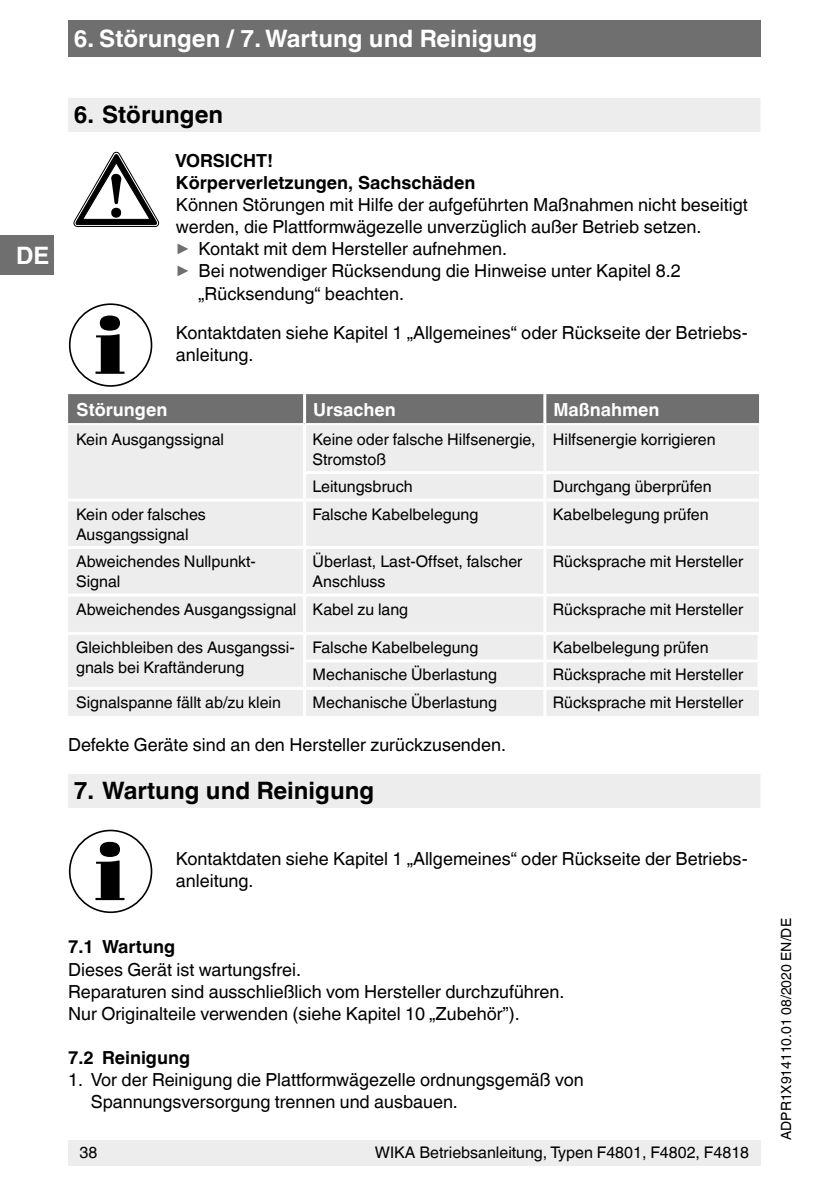
<style>
.page{position:relative;width:840px;height:1191px;background:#fff}
.page>*{position:absolute;margin:0;border:0;box-sizing:border-box;transform-origin:0 0}
.OI-Kopf{font:700 24px "Helvetica World";color:#fff}
.t1{font:700 24px "Helvetica World";color:#000}
.Running_text{font:18px/22px "Helvetica World";color:#000}
.Subheadline2{font:700 18px "Helvetica World";color:#000}
.Tables_-_Headline{font:700 18px "Helvetica World";color:#fff}
.Running_text-2{font:700 18px "Helvetica World";color:#000}
.Tables_-_Running_tex{font:16px/20px "Helvetica World";color:#000}
.t2{font:14px "Helvetica World";color:#000}
.s1{font-size:17.6px;color:#706f6f}
</style>
<div class="page">
<div style="left:68px;top:1140px;width:692px;height:25px;background:#ededed"></div>
<div style="left:0;top:236px;width:54px;height:39px;background:#706f6f"></div>
<div style="left:68px;top:20px;width:692px;height:37px;background:#706f6f"></div>
<div style="left:68px;top:98px;width:692px;height:34px;background:#ededed"></div>
<svg style="left:74px;top:152px;width:85px;height:75px"></svg>
<svg style="left:95px;top:315px;width:29px;height:59px"></svg>
<div style="left:69px;top:303px;width:83px;height:84px;border:2px solid #000;border-radius:50%"></div>
<div style="left:68px;top:774px;width:692px;height:34px;background:#ededed"></div>
<div style="left:68px;top:394px;width:690px;height:29px;background:#706f6f"></div>
<div style="left:68px;top:425px;width:690px;height:291px;background:#ededed"></div>
<hr style="left:303px;top:394px;width:3px;height:29px;background:#fff">
<hr style="left:543px;top:394px;width:3px;height:29px;background:#fff">
<hr style="left:303px;top:425px;width:3px;height:46px;background:#fff">
<hr style="left:543px;top:425px;width:3px;height:46px;background:#fff">
<hr style="left:303px;top:471px;width:241px;height:3px;background:#fff">
<hr style="left:303px;top:474px;width:3px;height:24px;background:#fff">
<hr style="left:544px;top:471px;width:214px;height:3px;background:#fff">
<hr style="left:543px;top:474px;width:3px;height:24px;background:#fff">
<hr style="left:303px;top:501px;width:3px;height:45px;background:#fff">
<hr style="left:543px;top:501px;width:3px;height:45px;background:#fff">
<hr style="left:68px;top:498px;width:236px;height:3px;background:#fff">
<hr style="left:304px;top:498px;width:240px;height:3px;background:#fff">
<hr style="left:544px;top:498px;width:214px;height:3px;background:#fff">
<hr style="left:68px;top:546px;width:236px;height:3px;background:#fff">
<hr style="left:304px;top:546px;width:240px;height:3px;background:#fff">
<hr style="left:303px;top:549px;width:3px;height:44px;background:#fff">
<hr style="left:544px;top:546px;width:214px;height:3px;background:#fff">
<hr style="left:543px;top:549px;width:3px;height:44px;background:#fff">
<hr style="left:68px;top:593px;width:236px;height:3px;background:#fff">
<hr style="left:304px;top:593px;width:240px;height:3px;background:#fff">
<hr style="left:303px;top:596px;width:3px;height:36px;background:#fff">
<hr style="left:544px;top:593px;width:214px;height:3px;background:#fff">
<hr style="left:543px;top:596px;width:3px;height:36px;background:#fff">
<hr style="left:68px;top:632px;width:236px;height:3px;background:#fff">
<hr style="left:304px;top:632px;width:240px;height:3px;background:#fff">
<hr style="left:303px;top:635px;width:3px;height:24px;background:#fff">
<hr style="left:544px;top:632px;width:216px;height:3px;background:#fff">
<hr style="left:543px;top:635px;width:3px;height:24px;background:#fff">
<hr style="left:757px;top:635px;width:3px;height:24px;background:#fff">
<hr style="left:303px;top:659px;width:241px;height:3px;background:#fff">
<hr style="left:303px;top:662px;width:3px;height:25px;background:#fff">
<hr style="left:544px;top:659px;width:216px;height:3px;background:#fff">
<hr style="left:543px;top:662px;width:3px;height:25px;background:#fff">
<hr style="left:757px;top:662px;width:3px;height:25px;background:#fff">
<hr style="left:68px;top:687px;width:236px;height:3px;background:#fff">
<hr style="left:304px;top:687px;width:240px;height:3px;background:#fff">
<hr style="left:303px;top:690px;width:3px;height:26px;background:#fff">
<hr style="left:544px;top:687px;width:216px;height:3px;background:#fff">
<hr style="left:543px;top:690px;width:3px;height:26px;background:#fff">
<svg style="left:95px;top:842px;width:29px;height:58px"></svg>
<div style="left:69px;top:829px;width:83px;height:84px;border:2px solid #000;border-radius:50%"></div>
<p class="OI-Kopf" style="left:74px;top:25px;width:464px">6. Störungen / 7. Wartung und Reinigung</p>
<h1 class="OI-Kopf" style="left:16px;top:242px;width:35px">DE</h1>
<p class="t1" style="left:74px;top:101px;width:151px">6. Störungen</p>
<p class="Running_text-2" style="left:175px;top:151px;width:100px">VORSICHT!</p>
<p class="Subheadline2" style="left:176px;top:173px;width:301px">Körperverletzungen, Sachschäden</p>
<p class="Running_text" style="left:176px;top:194px;width:573px">Können Störungen mit Hilfe der aufgeführten Maßnahmen nicht beseitigt werden, die Plattformwägezelle unverzüglich außer Betrieb setzen.</p>
<p class="Running_text" style="left:176px;top:238px;width:332px"><span class="s1">▶</span> Kontakt mit dem Hersteller aufnehmen.</p>
<p class="Running_text" style="left:198px;top:260px;width:483px;text-indent:-23px"><span class="s1">▶</span> Bei notwendiger Rücksendung die Hinweise unter Kapitel 8.2 „Rücksendung“ beachten.</p>
<p class="Running_text" style="left:176px;top:322px;width:573px">Kontaktdaten siehe Kapitel 1 „Allgemeines“ oder Rückseite der Betriebs&shy;anleitung.</p>
<p class="Tables_-_Headline" style="left:77px;top:399px;width:92px">Störungen</p>
<p class="Tables_-_Headline" style="left:313px;top:399px;width:84px">Ursachen</p>
<p class="Tables_-_Headline" style="left:553px;top:399px;width:108px">Maßnahmen</p>
<p class="Tables_-_Running_tex" style="left:76px;top:429px;width:149px">Kein Ausgangssignal</p>
<p class="Tables_-_Running_tex" style="left:312px;top:429px;width:224px">Keine oder falsche Hilfsenergie,<br>Stromstoß</p>
<p class="Tables_-_Running_tex" style="left:552px;top:429px;width:164px">Hilfsenergie korrigieren</p>
<p class="Tables_-_Running_tex" style="left:312px;top:476px;width:102px">Leitungsbruch</p>
<p class="Tables_-_Running_tex" style="left:552px;top:476px;width:160px">Durchgang überprüfen</p>
<p class="Tables_-_Running_tex" style="left:76px;top:504px;width:131px">Kein oder falsches<br>Ausgangssignal</p>
<p class="Tables_-_Running_tex" style="left:312px;top:504px;width:167px">Falsche Kabelbelegung</p>
<p class="Tables_-_Running_tex" style="left:552px;top:504px;width:157px">Kabelbelegung prüfen</p>
<p class="Tables_-_Running_tex" style="left:76px;top:551px;width:181px">Abweichendes Nullpunkt-<br>Signal</p>
<p class="Tables_-_Running_tex" style="left:312px;top:551px;width:211px">Überlast, Last-Offset, falscher<br>Anschluss</p>
<p class="Tables_-_Running_tex" style="left:552px;top:551px;width:192px">Rücksprache mit Hersteller</p>
<p class="Tables_-_Running_tex" style="left:76px;top:599px;width:222px">Abweichendes Ausgangssignal</p>
<p class="Tables_-_Running_tex" style="left:312px;top:599px;width:97px">Kabel zu lang</p>
<p class="Tables_-_Running_tex" style="left:552px;top:599px;width:192px">Rücksprache mit Hersteller</p>
<p class="Tables_-_Running_tex" style="left:76px;top:637px;width:220px">Gleichbleiben des Ausgangssi&shy;gnals bei Kraftänderung</p>
<p class="Tables_-_Running_tex" style="left:312px;top:637px;width:167px">Falsche Kabelbelegung</p>
<p class="Tables_-_Running_tex" style="left:552px;top:637px;width:157px">Kabelbelegung prüfen</p>
<p class="Tables_-_Running_tex" style="left:312px;top:665px;width:186px">Mechanische Überlastung</p>
<p class="Tables_-_Running_tex" style="left:552px;top:665px;width:192px">Rücksprache mit Hersteller</p>
<p class="Tables_-_Running_tex" style="left:76px;top:692px;width:206px">Signalspanne fällt ab/zu klein</p>
<p class="Tables_-_Running_tex" style="left:312px;top:692px;width:186px">Mechanische Überlastung</p>
<p class="Tables_-_Running_tex" style="left:552px;top:692px;width:192px">Rücksprache mit Hersteller</p>
<p class="Running_text" style="left:68px;top:734px;width:439px">Defekte Geräte sind an den Hersteller zurückzusenden.</p>
<p class="t1" style="left:74px;top:777px;width:302px">7. Wartung und Reinigung</p>
<p class="Running_text" style="left:176px;top:848px;width:573px">Kontaktdaten siehe Kapitel 1 „Allgemeines“ oder Rückseite der Betriebs&shy;anleitung.</p>
<p class="Subheadline2" style="left:68px;top:936px;width:108px">7.1 Wartung</p>
<p class="Running_text" style="left:68px;top:958px;width:234px">Dieses Gerät ist wartungsfrei.</p>
<p class="Running_text" style="left:68px;top:980px;width:497px">Reparaturen sind ausschließlich vom Hersteller durchzuführen.</p>
<p class="Running_text" style="left:68px;top:1002px;width:453px">Nur Originalteile verwenden (siehe Kapitel 10 „Zubehör”).</p>
<p class="Subheadline2" style="left:68px;top:1046px;width:123px">7.2 Reinigung</p>
<p class="Running_text" style="left:91px;top:1068px;width:494px;text-indent:-23px">1. Vor der Reinigung die Plattformwägezelle ordnungsgemäß von<br>Spannungsversorgung trennen und ausbauen.</p>
<p class="Tables_-_Running_tex" style="left:79px;top:1143px;width:19px">38</p>
<p class="Tables_-_Running_tex" style="left:374px;top:1143px;width:375px">WIKA Betriebsanleitung, Typen F4801, F4802, F4818</p>
<p class="t2" style="left:777px;top:1140px;width:223px;rotate:-90deg">ADPR1X914110.01 08/2020 EN/DE</p>
</div>
